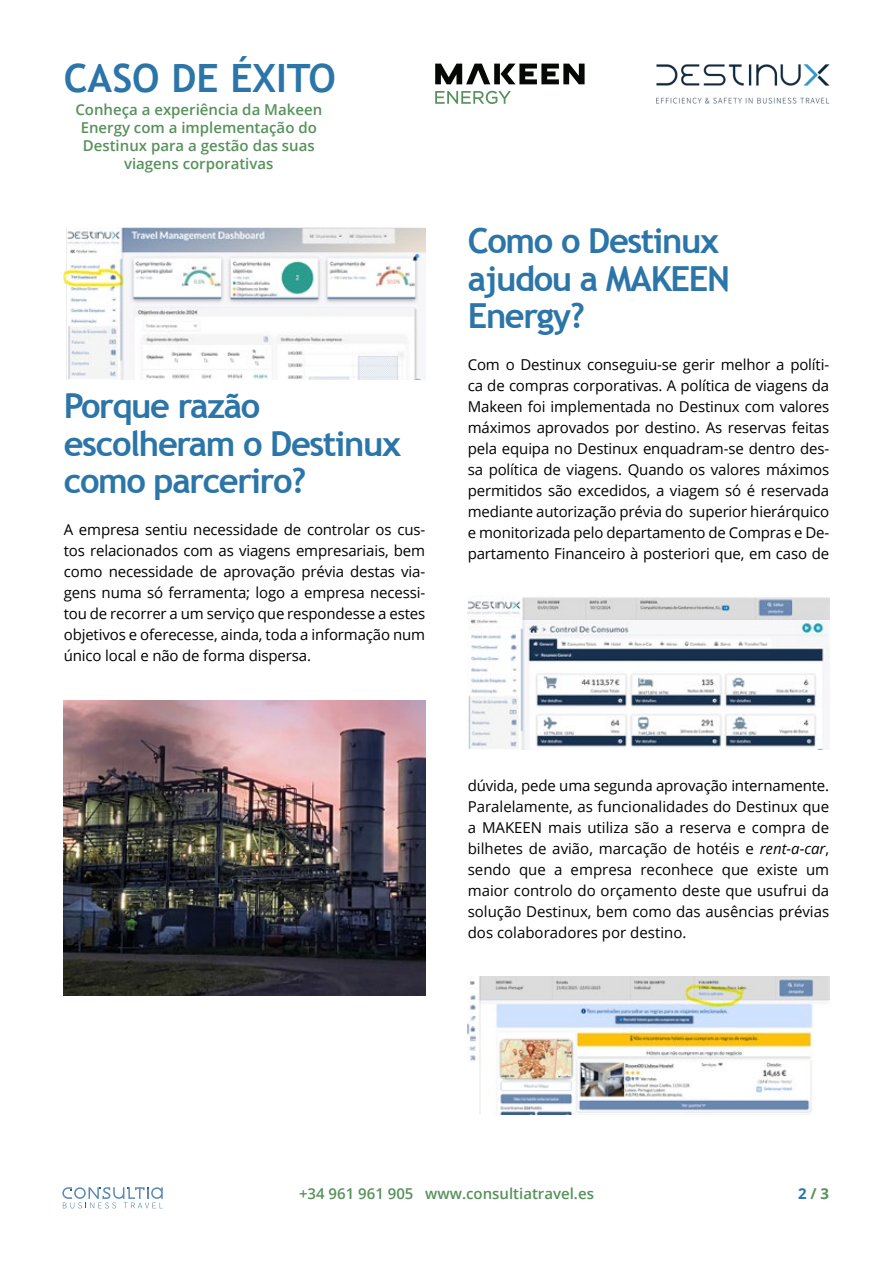
<style>
.page{position:relative;width:893px;height:1263px;background:#fff}
.page>*{position:absolute;margin:0;border:0;box-sizing:border-box;transform-origin:0 0}
.t1{font:700 39px "Trebuchet MS";color:#2b75a8}
.t2{font:700 34.5px/37.5px "Trebuchet MS";letter-spacing:-.04em;color:#2b75a8}
.t3{font:15px/21px "Open Sans";letter-spacing:-.01em;color:#000;text-align:justify}
.t4{font:600 15px/18px "Open Sans";color:#57915c;text-align:center}
.t5{font:700 15px "Open Sans";color:#57915c}
.s1{font-style:italic}
.s2{color:#2b75a8}
</style>
<div class="page">
<svg style="left:62px;top:1187px;width:101px;height:21px"></svg>
<img style="left:656px;top:64px;width:174px;height:40px">
<svg style="left:435px;top:64px;width:55px;height:20px"></svg>
<div style="left:494px;top:64px;width:6px;height:20px;background:#050805"></div>
<svg style="left:501px;top:64px;width:84px;height:20px"></svg>
<svg style="left:435px;top:91px;width:76px;height:13px"></svg>
<img style="left:64px;top:701px;width:361px;height:294px">
<img style="left:64px;top:228px;width:361px;height:152px">
<img style="left:468px;top:976px;width:361px;height:138px">
<img style="left:468px;top:596px;width:361px;height:154px">
<h1 class="t1" style="left:64px;top:54px;width:274px">CASO DE ÉXITO</h1>
<p class="t4" style="left:75px;top:101px;width:248px">Conheça a experiência da Makeen<br>Energy com a implementação do<br>Destinux para a gestão das suas viagens corporativas</p>
<h2 class="t2" style="left:64px;top:387px;width:339px">Porque razão escolheram o Destinux como parceriro?</h2>
<p class="t3" style="left:64px;top:519px;width:363px">A empresa sentiu necessidade de controlar os cus&shy;tos relacionados com as viagens empresariais, bem como necessidade de aprovação prévia destas via&shy;gens numa só ferramenta; logo a empresa necessi&shy;tou de recorrer a um serviço que respondesse a estes objetivos e oferecesse, ainda, toda a informação num único local e não de forma dispersa.</p>
<h2 class="t2" style="left:468px;top:222px;width:264px">Como o Destinux ajudou a MAKEEN<br>Energy?</h2>
<p class="t3" style="left:468px;top:354px;width:363px">Com o Destinux conseguiu-se gerir melhor a políti&shy;ca de compras corporativas. A política de viagens da Makeen foi implementada no Destinux com valores máximos aprovados por destino. As reservas feitas pela equipa no Destinux enquadram-se dentro des&shy;sa política de viagens. Quando os valores máximos permitidos são excedidos, a viagem só é reservada mediante autorização prévia do superior hierárquico e monitorizada pelo departamento de Compras e De&shy;partamento Financeiro à posteriori que, em caso de</p>
<p class="t3" style="left:468px;top:774px;width:363px">dúvida, pede uma segunda aprovação internamente.<br>Paralelamente, as funcionalidades do Destinux que a MAKEEN mais utiliza são a reserva e compra de bilhetes de avião, marcação de hotéis e <span class="s1">rent-a-car</span>, sendo que a empresa reconhece que existe um maior controlo do orçamento deste que usufrui da solução Destinux, bem como das ausências prévias dos colaboradores por destino.</p>
<p class="t4" style="left:299px;top:1184px;width:296px">+34 961 961 905 www.consultiatravel.es</p>
<p class="t5" style="left:798px;top:1183px;width:33px"><span class="s2">2</span> / 3</p>
</div>
